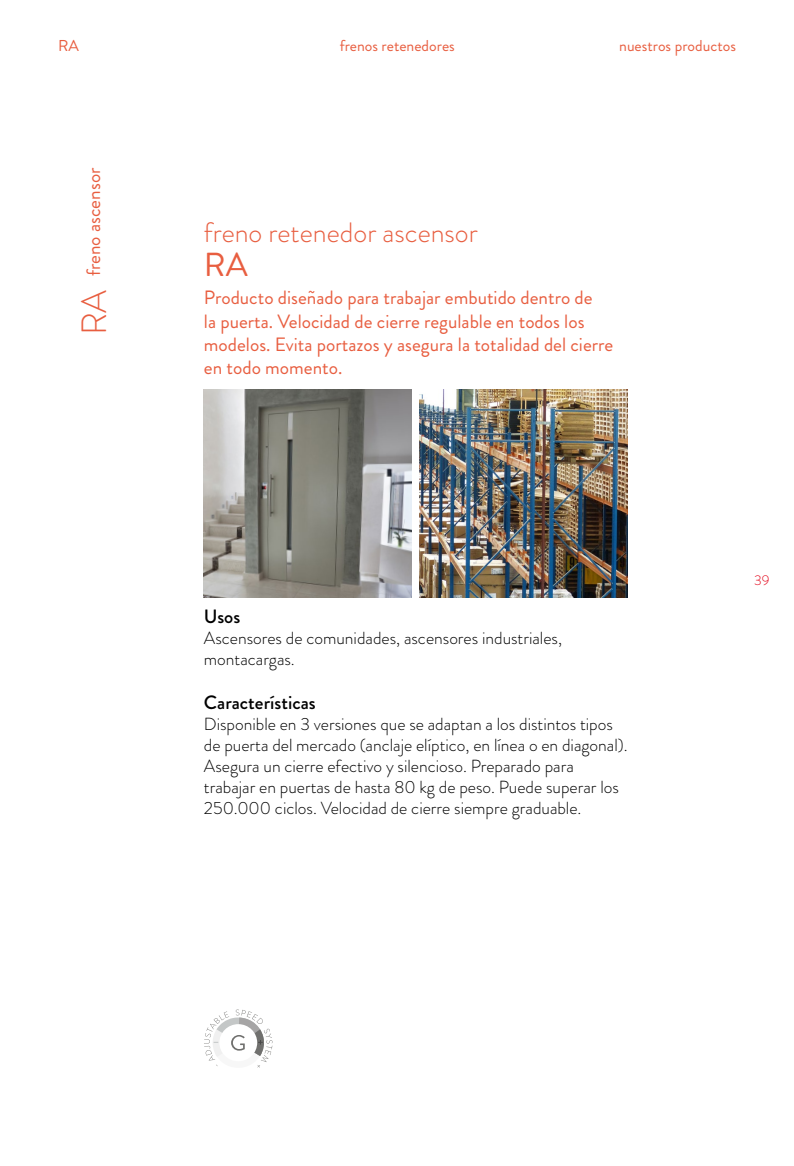
<style>
.page{position:relative;width:794px;height:1166px;background:#fff}
.page>*{position:absolute;margin:0;border:0;box-sizing:border-box;transform-origin:0 0}
.t1{font:33.25px "Brandon Grotesque";color:#e85e40}
.t2{font:300 28px "Brandon Grotesque";color:#e85e40}
.t3{font:19.25px/23.1px "Brandon Grotesque";color:#e85e40}
.t4{font:500 19.25px "Brandon Grotesque";color:#000}
.t5{font:300 17.5px/21px "Brandon Grotesque";color:#000}
.t6{font:15.75px "Brandon Grotesque";color:#e85e40}
.t7{font:300 14px "Brandon Grotesque";color:#e3061b}
.s1{font-weight:300;font-size:35px}
</style>
<div class="page">
<svg style="left:204px;top:1009px;width:68px;height:59px"></svg>
<img style="left:204px;top:389px;width:208px;height:208px">
<img style="left:420px;top:389px;width:208px;height:208px">
<p class="t6" style="left:58px;top:35px;width:22px">RA</p>
<p class="t6" style="left:340px;top:35px;width:117px">frenos retenedores</p>
<p class="t6" style="left:619px;top:35px;width:118px">nuestros productos</p>
<p class="t3" style="left:82px;top:335px;width:169px;rotate:-90deg"><span class="s1">RA</span> freno ascensor</p>
<h2 class="t2" style="left:204px;top:213px;width:275px">freno retenedor ascensor</h2>
<h1 class="t1" style="left:204px;top:241px;width:46px">RA</h1>
<p class="t3" style="left:204px;top:287px;width:411px">Producto diseñado para trabajar embutido dentro de<br>la puerta. Velocidad de cierre regulable en todos los modelos. Evita portazos y asegura la totalidad del cierre en todo momento.</p>
<p class="t4" style="left:204px;top:603px;width:38px">Usos</p>
<p class="t5" style="left:204px;top:627px;width:360px">Ascensores de comunidades, ascensores industriales, montacargas.</p>
<p class="t4" style="left:204px;top:689px;width:113px">Características</p>
<p class="t5" style="left:204px;top:714px;width:425px">Disponible en 3 versiones que se adaptan a los distintos tipos de puerta del mercado (anclaje elíptico, en línea o en diagonal).<br>Asegura un cierre efectivo y silencioso. Preparado para trabajar en puertas de hasta 80 kg de peso. Puede superar los 250.000 ciclos. Velocidad de cierre siempre graduable.</p>
<p class="t7" style="left:754px;top:571px;width:17px">39</p>
</div>
